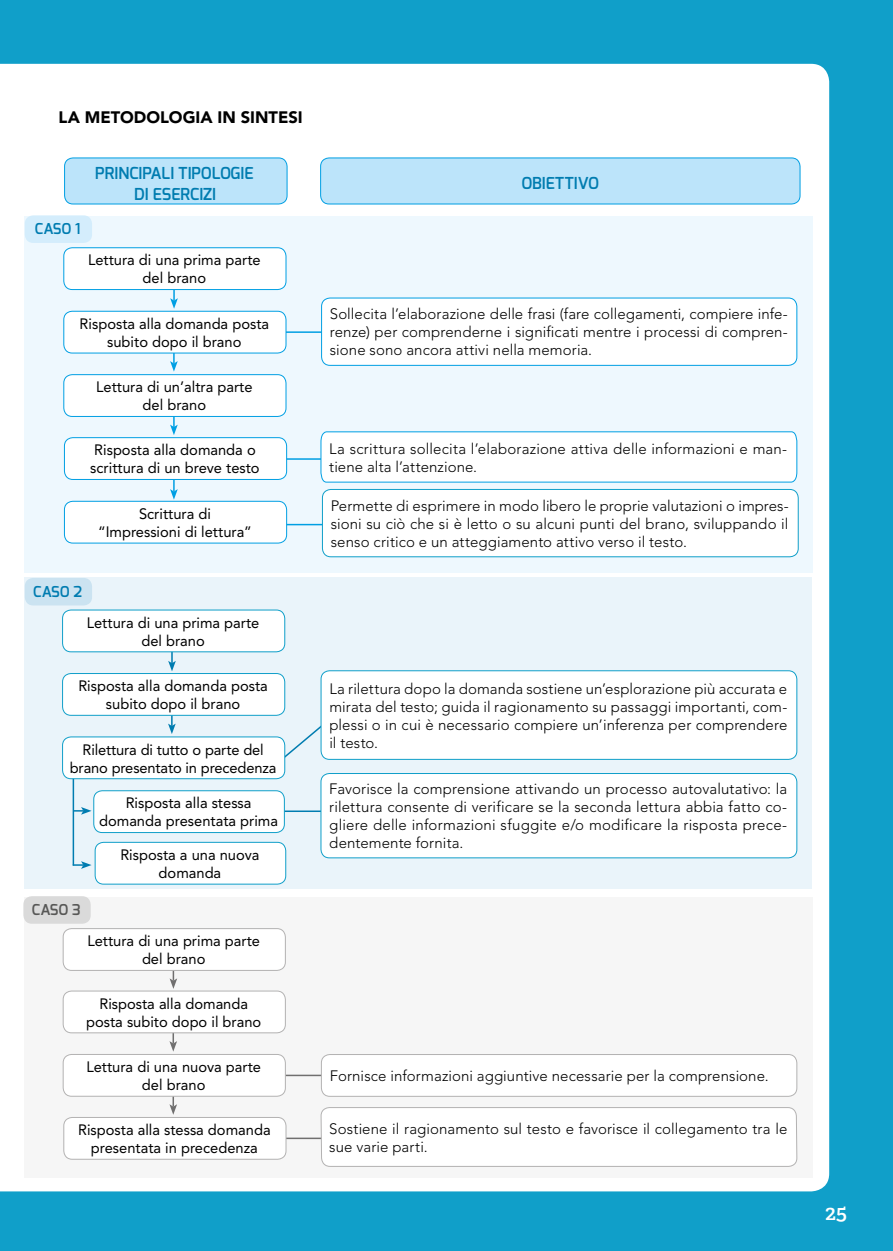
<style>
.page{position:relative;width:893px;height:1251px;background:#fff}
.page>*{position:absolute;margin:0;border:0;box-sizing:border-box;transform-origin:0 0}
.t1{font:600 21px "Adelle";color:#fff}
.t2{font:600 16.5px/21px "Exo";color:#007cb0;text-align:center}
.t3{font:900 16.5px "Avenir LT Std";color:#000}
.t4{font:300 15px/18px "Avenir LT Std";letter-spacing:.01em;color:#000;text-align:justify}
.t5{font:15px/18px "Avenir LT Std";color:#000;text-align:center}
.t6{font:600 15px "Exo";color:#007cb0}
.t7{font:600 15px "Exo";color:#575756}
</style>
<div class="page">
<div style="left:0;top:0;width:893px;height:1250px;background:#109fc9"></div>
<div style="left:0;top:64px;width:829px;height:1127px;background:#fff"></div>
<div style="left:24px;top:896px;width:788px;height:281px;background:#f6f6f6"></div>
<div style="left:24px;top:577px;width:788px;height:312px;background:#eaf4fa"></div>
<div style="left:24px;top:216px;width:788px;height:356px;background:#eef8fe"></div>
<hr style="left:235px;top:1137px;width:105px;height:1px;background:#706f6f">
<hr style="left:138px;top:523px;width:200px;height:2px;background:#009fe3">
<svg style="left:267px;top:708px;width:75px;height:63px"></svg>
<hr style="left:138px;top:810px;width:223px;height:1px;background:#007cb0">
<hr style="left:213px;top:331px;width:134px;height:2px;background:#009fe3">
<hr style="left:159px;top:458px;width:205px;height:1px;background:#009fe3">
<hr style="left:173px;top:259px;width:2px;height:41px;background:#009fe3">
<svg style="left:170px;top:298px;width:8px;height:11px"></svg>
<hr style="left:173px;top:324px;width:2px;height:39px;background:#009fe3">
<svg style="left:170px;top:361px;width:8px;height:10px"></svg>
<hr style="left:173px;top:387px;width:2px;height:40px;background:#009fe3">
<svg style="left:170px;top:424px;width:8px;height:11px"></svg>
<hr style="left:173px;top:451px;width:2px;height:40px;background:#009fe3">
<svg style="left:170px;top:489px;width:8px;height:10px"></svg>
<div style="left:65px;top:158px;width:222px;height:46px;background:#bce4fa;border-radius:9px"></div>
<div style="left:64px;top:157px;width:223px;height:47px;border:1px solid #009fe3;border-radius:9px"></div>
<div style="left:64px;top:248px;width:222px;height:41px;background:#fff;border-radius:9px"></div>
<div style="left:63px;top:247px;width:223px;height:43px;border:1px solid #009fe3;border-radius:9px"></div>
<div style="left:64px;top:311px;width:222px;height:42px;background:#fff;border-radius:9px"></div>
<div style="left:63px;top:311px;width:223px;height:42px;border:1px solid #009fe3;border-radius:9px"></div>
<div style="left:64px;top:374px;width:222px;height:42px;background:#fff;border-radius:9px"></div>
<div style="left:63px;top:374px;width:223px;height:43px;border:1px solid #009fe3;border-radius:9px"></div>
<div style="left:64px;top:437px;width:223px;height:42px;background:#fff;border-radius:9px"></div>
<div style="left:64px;top:437px;width:223px;height:42px;border:1px solid #009fe3;border-radius:9px"></div>
<div style="left:64px;top:501px;width:223px;height:42px;background:#fff;border-radius:9px"></div>
<div style="left:64px;top:501px;width:223px;height:42px;border:1px solid #009fe3;border-radius:9px"></div>
<hr style="left:171px;top:632px;width:2px;height:31px;background:#007cb0">
<svg style="left:168px;top:660px;width:8px;height:11px"></svg>
<hr style="left:171px;top:694px;width:2px;height:31px;background:#007cb0">
<svg style="left:168px;top:723px;width:8px;height:11px"></svg>
<div style="left:63px;top:610px;width:222px;height:41px;background:#fff;border-radius:9px"></div>
<div style="left:62px;top:609px;width:223px;height:43px;border:1px solid #109fc9;border-radius:9px"></div>
<div style="left:63px;top:673px;width:222px;height:42px;background:#fff;border-radius:9px"></div>
<div style="left:62px;top:673px;width:223px;height:42px;border:1px solid #109fc9;border-radius:9px"></div>
<div style="left:94px;top:790px;width:190px;height:42px;background:#fff;border-radius:9px"></div>
<div style="left:93px;top:790px;width:192px;height:42px;border:1px solid #109fc9;border-radius:9px"></div>
<hr style="left:173px;top:949px;width:1px;height:31px;background:#706f6f">
<svg style="left:170px;top:978px;width:7px;height:10px"></svg>
<hr style="left:173px;top:1012px;width:1px;height:31px;background:#706f6f">
<svg style="left:169px;top:1040px;width:8px;height:11px"></svg>
<hr style="left:173px;top:1075px;width:1px;height:31px;background:#706f6f">
<svg style="left:169px;top:1103px;width:8px;height:11px"></svg>
<div style="left:63px;top:928px;width:222px;height:42px;background:#fff;border-radius:9px"></div>
<div style="left:63px;top:928px;width:223px;height:42px;border:1px solid #b3b2b2;border-radius:9px"></div>
<div style="left:63px;top:990px;width:222px;height:42px;background:#fff;border-radius:9px"></div>
<div style="left:63px;top:990px;width:223px;height:42px;border:1px solid #b3b2b2;border-radius:9px"></div>
<div style="left:64px;top:1117px;width:222px;height:41px;background:#fff;border-radius:9px"></div>
<div style="left:63px;top:1116px;width:223px;height:43px;border:1px solid #b3b2b2;border-radius:9px"></div>
<div style="left:321px;top:158px;width:479px;height:46px;background:#bce4fa;border-radius:9px"></div>
<div style="left:320px;top:157px;width:480px;height:47px;border:1px solid #009fe3;border-radius:9px"></div>
<div style="left:322px;top:298px;width:475px;height:67px;background:#fff;border-radius:9px"></div>
<div style="left:321px;top:297px;width:476px;height:68px;border:1px solid #009fe3;border-radius:9px"></div>
<div style="left:320px;top:431px;width:478px;height:51px;background:#fff"></div>
<div style="left:321px;top:670px;width:476px;height:89px;background:#fff;border-radius:9px"></div>
<div style="left:321px;top:670px;width:476px;height:89px;border:1px solid #109fc9;border-radius:9px"></div>
<div style="left:321px;top:773px;width:476px;height:84px;background:#fff;border-radius:9px"></div>
<div style="left:321px;top:773px;width:476px;height:85px;border:1px solid #109fc9;border-radius:9px"></div>
<div style="left:320px;top:1107px;width:478px;height:59px;background:#fff"></div>
<div style="left:25px;top:215px;width:67px;height:28px;background:#d4edfc;border-radius:9px"></div>
<div style="left:25px;top:578px;width:67px;height:27px;background:#cbe3f1;border-radius:9px"></div>
<div style="left:23px;top:896px;width:68px;height:27px;background:#dadada;border-radius:9px"></div>
<div style="left:95px;top:842px;width:191px;height:41px;background:#fff;border-radius:9px"></div>
<div style="left:95px;top:841px;width:191px;height:43px;border:1px solid #109fc9;border-radius:9px"></div>
<hr style="left:73px;top:774px;width:1px;height:91px;background:#007cb0">
<svg style="left:74px;top:806px;width:18px;height:8px"></svg>
<svg style="left:73px;top:861px;width:19px;height:7px"></svg>
<div style="left:63px;top:736px;width:222px;height:42px;background:#fff;border-radius:9px"></div>
<div style="left:62px;top:736px;width:223px;height:43px;border:1px solid #109fc9;border-radius:9px"></div>
<hr style="left:239px;top:1074px;width:105px;height:1px;background:#706f6f">
<div style="left:321px;top:1054px;width:476px;height:42px;background:#fff;border-radius:9px"></div>
<div style="left:321px;top:1053px;width:476px;height:43px;border:1px solid #b3b2b2;border-radius:9px"></div>
<div style="left:63px;top:1054px;width:222px;height:41px;background:#fff;border-radius:9px"></div>
<div style="left:63px;top:1053px;width:223px;height:43px;border:1px solid #b3b2b2;border-radius:9px"></div>
<div style="left:322px;top:489px;width:476px;height:67px;background:#fff;border-radius:9px"></div>
<div style="left:322px;top:489px;width:477px;height:68px;border:1px solid #109fc9;border-radius:9px"></div>
<p class="t3" style="left:58px;top:107px;width:246px">LA METODOLOGIA IN SINTESI</p>
<p class="t6" style="left:35px;top:219px;width:47px">CASO 1</p>
<p class="t2" style="left:95px;top:162px;width:160px">PRINCIPALI TIPOLOGIE<br>DI ESERCIZI</p>
<p class="t5" style="left:88px;top:251px;width:174px">Lettura di una prima parte del brano</p>
<p class="t5" style="left:80px;top:314px;width:191px">Risposta alla domanda posta subito dopo il brano</p>
<p class="t5" style="left:96px;top:378px;width:158px">Lettura di un’altra parte del brano</p>
<p class="t5" style="left:90px;top:441px;width:171px;text-align:left">Risposta alla domanda o scrittura di un breve testo</p>
<p class="t5" style="left:98px;top:504px;width:155px">Scrittura di “Impressioni di lettura”</p>
<p class="t6" style="left:33px;top:581px;width:50px">CASO 2</p>
<p class="t5" style="left:87px;top:613px;width:174px">Lettura di una prima parte del brano</p>
<p class="t5" style="left:78px;top:677px;width:191px">Risposta alla domanda posta subito dopo il brano</p>
<p class="t5" style="left:70px;top:740px;width:208px">Rilettura di tutto o parte del brano presentato in precedenza</p>
<p class="t5" style="left:99px;top:794px;width:180px">Risposta alla stessa domanda presentata prima</p>
<p class="t7" style="left:32px;top:899px;width:50px">CASO 3</p>
<p class="t5" style="left:120px;top:845px;width:141px">Risposta a una nuova domanda</p>
<p class="t5" style="left:87px;top:931px;width:174px">Lettura di una prima parte del brano</p>
<p class="t5" style="left:86px;top:994px;width:177px">Risposta alla domanda posta subito dopo il brano</p>
<p class="t5" style="left:86px;top:1057px;width:176px">Lettura di una nuova parte del brano</p>
<p class="t5" style="left:78px;top:1120px;width:194px">Risposta alla stessa domanda presentata in precedenza</p>
<p class="t2" style="left:521px;top:173px;width:79px">OBIETTIVO</p>
<p class="t4" style="left:330px;top:305px;width:459px">Sollecita l’elaborazione delle frasi (fare collegamenti, compiere infe&shy;renze) per comprenderne i significati mentre i processi di compren&shy;sione sono ancora attivi nella memoria.</p>
<p class="t4" style="left:329px;top:439px;width:459px">La scrittura sollecita l’elaborazione attiva delle informazioni e man&shy;tiene alta l’attenzione.</p>
<p class="t4" style="left:331px;top:496px;width:459px">Permette di esprimere in modo libero le proprie valutazioni o impres&shy;sioni su ciò che si è letto o su alcuni punti del brano, sviluppando il senso critico e un atteggiamento attivo verso il testo.</p>
<p class="t4" style="left:329px;top:679px;width:459px">La rilettura dopo la domanda sostiene un’esplorazione più accurata e mirata del testo; guida il ragionamento su passaggi importanti, com&shy;plessi o in cui è necessario compiere un’inferenza per comprendere il testo.</p>
<p class="t4" style="left:329px;top:780px;width:459px">Favorisce la comprensione attivando un processo autovalutativo: la rilettura consente di verificare se la seconda lettura abbia fatto co&shy;gliere delle informazioni sfuggite e/o modificare la risposta prece&shy;dentemente fornita.</p>
<p class="t4" style="left:330px;top:1066px;width:440px">Fornisce informazioni aggiuntive necessarie per la comprensione.</p>
<p class="t4" style="left:329px;top:1119px;width:460px">Sostiene il ragionamento sul testo e favorisce il collegamento tra le sue varie parti.</p>
<p class="t1" style="left:826px;top:1199px;width:23px">25</p>
</div>
